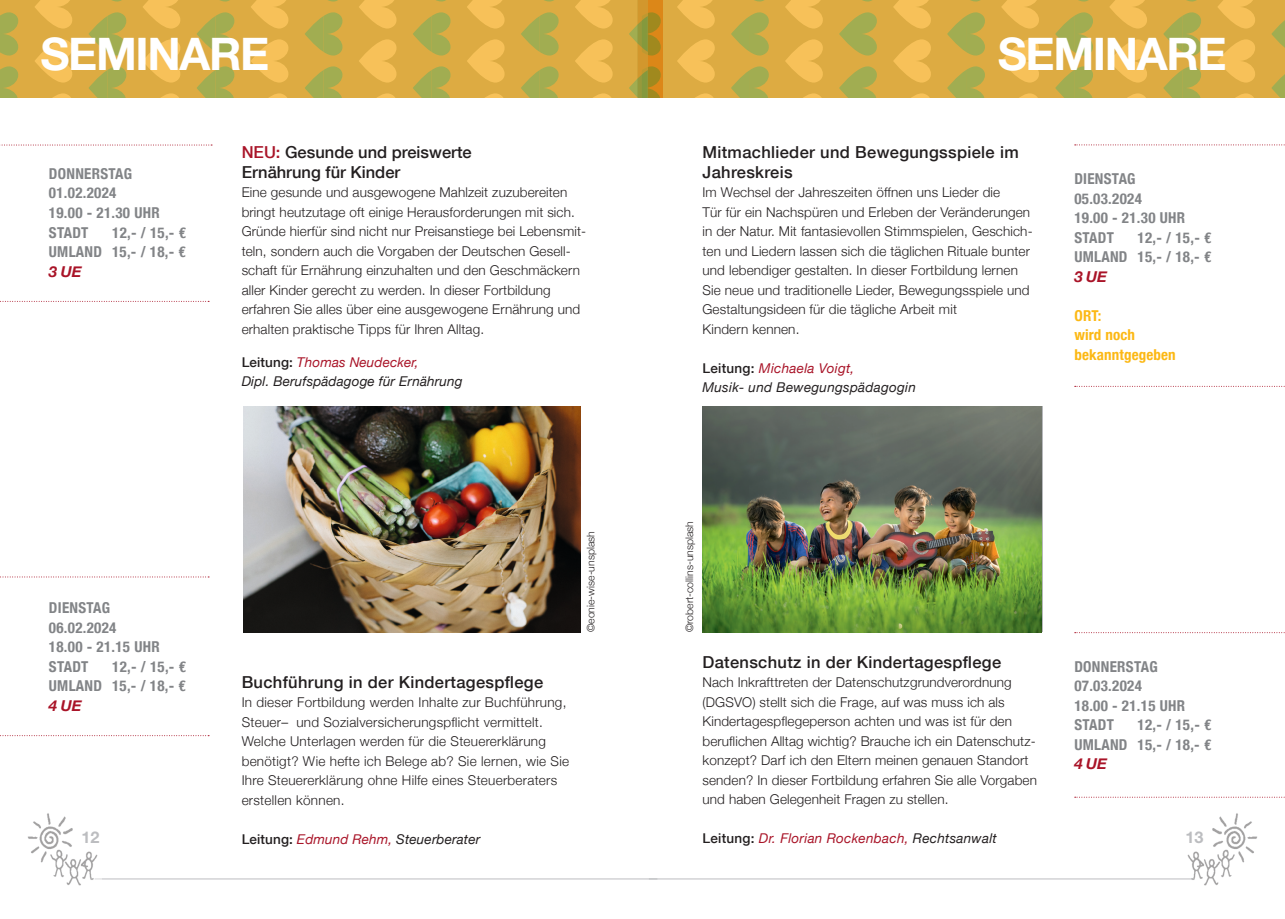
<style>
.page{position:relative;width:1285px;height:919px;background:#fff}
.page>*{position:absolute;margin:0;border:0;box-sizing:border-box;transform-origin:0 0}
.t1{font:700 45px "Helvetica Neue LT Std";letter-spacing:-.03em;color:#fff}
.t2{font:500 16.5px/19.5px "Helvetica Neue";letter-spacing:.02em;color:#231f20}
.t3{font:500 16.5px/19.5px "Helvetica Neue";color:#231f20}
.t4{font:500 16.5px "Helvetica Neue";color:#a91428}
.t5{font:700 16.2px "Helvetica Neue LT Std";color:#bcbdc0}
.t6{font:700 condensed 15px/19.5px "Helvetica Neue";letter-spacing:.02em;color:#828487}
.t7{font:700 condensed 15px/19.5px "Helvetica Neue";color:#fcb814}
.t8{font:italic 700 15px "Helvetica Neue";letter-spacing:-.02em;color:#a91428}
.t9{font:300 13.5px/19.5px "Helvetica Neue";letter-spacing:.01em;color:#231f20}
.t10{font:italic 13.5px/19.5px "Helvetica Neue";letter-spacing:.01em;color:#231f20}
.t11{font:italic 13.5px "Helvetica Neue";letter-spacing:.02em;color:#a91428}
.t12{font:300 10.5px "Helvetica Neue";color:#231f20}
.s1{color:#a91428}
.s2{font-weight:500;font-style:normal}
.s3{font-weight:500;font-style:normal;color:#231f20}
.s4{color:#231f20}
</style>
<div class="page">
<svg style="left:662px;top:0;width:622px;height:98px;background:#d8af48"></svg>
<hr style="left:94px;top:878px;width:563px;height:1px;background:#bcbdc0">
<svg style="left:0;top:145px;width:212px;height:1px"></svg>
<svg style="left:0;top:301px;width:209px;height:1px"></svg>
<svg style="left:0;top:576px;width:209px;height:1px"></svg>
<svg style="left:0;top:735px;width:209px;height:1px"></svg>
<img style="left:28px;top:813px;width:73px;height:73px">
<img style="left:243px;top:406px;width:337px;height:226px">
<svg style="left:662px;top:66px;width:4px;height:31px"></svg>
<svg style="left:662px;top:12px;width:4px;height:44px"></svg>
<svg style="left:0;top:0;width:662px;height:98px;background:#d6ad47"></svg>
<img style="left:1183px;top:813px;width:73px;height:73px">
<hr style="left:648px;top:878px;width:544px;height:1px;background:#bcbdc0">
<svg style="left:1074px;top:144px;width:211px;height:1px"></svg>
<svg style="left:1074px;top:632px;width:211px;height:1px"></svg>
<svg style="left:1074px;top:386px;width:211px;height:1px"></svg>
<svg style="left:1074px;top:796px;width:211px;height:1px"></svg>
<img style="left:702px;top:406px;width:339px;height:226px">
<h1 class="t1" style="left:40px;top:27px;width:230px">SEMINARE</h1>
<p class="t6" style="left:49px;top:164px;width:112px">DONNERSTAG<br>01.02.2024<br>19.00 - 21.30 UHR<br>STADT</p>
<p class="t6" style="left:49px;top:222px;width:138px;text-align:right">12,- / 15,- €<br>UMLAND 15,- / 18,- €</p>
<p class="t8" style="left:49px;top:262px;width:34px">3 UE</p>
<p class="t3" style="left:242px;top:142px;width:231px;text-indent:34px"><span class="s1">:</span> Gesunde und preiswerte<br>Ernährung für Kinder</p>
<p class="t9" style="left:242px;top:182px;width:346px">Eine gesunde und ausgewogene Mahlzeit zuzubereiten bringt heutzutage oft einige Herausforderungen mit sich.<br>Gründe hierfür sind nicht nur Preisanstiege bei Lebensmit&shy;teln, sondern auch die Vorgaben der Deutschen Gesell&shy;schaft für Ernährung einzuhalten und den Geschmäckern aller Kinder gerecht zu werden. In dieser Fortbildung erfahren Sie alles über eine ausgewogene Ernährung und erhalten praktische Tipps für Ihren Alltag.</p>
<p class="t10" style="left:242px;top:352px;width:222px"><span class="s2">Leitung:</span> <span class="s1">Thomas Neudecker,<br></span>Dipl. Berufspädagoge für Ernährung</p>
<p class="t4" style="left:242px;top:142px;width:12px">NEU</p>
<p class="t6" style="left:49px;top:598px;width:112px">DIENSTAG<br>06.02.2024<br>18.00 - 21.15 UHR<br>STADT</p>
<p class="t6" style="left:49px;top:656px;width:138px;text-align:right">12,- / 15,- €<br>UMLAND 15,- / 18,- €</p>
<p class="t8" style="left:49px;top:696px;width:34px">4 UE</p>
<p class="t5" style="left:81px;top:827px;width:20px">12</p>
<p class="t2" style="left:242px;top:672px;width:303px">Buchführung in der Kindertagespflege</p>
<p class="t9" style="left:242px;top:692px;width:329px">In dieser Fortbildung werden Inhalte zur Buchführung, Steuer– und Sozialversicherungspflicht vermittelt.<br>Welche Unterlagen werden für die Steuererklärung benötigt? Wie hefte ich Belege ab? Sie lernen, wie Sie Ihre Steuererklärung ohne Hilfe eines Steuerberaters erstellen können.</p>
<p class="t10" style="left:242px;top:829px;width:240px"><span class="s2">Leitung:</span> <span class="s1">Edmund Rehm,</span> Steuerberater</p>
<p class="t12" style="left:584px;top:632px;width:103px;rotate:-90deg">©eonie-wise-unsplash</p>
<h1 class="t1" style="left:997px;top:27px;width:230px">SEMINARE</h1>
<p class="t2" style="left:702px;top:142px;width:317px">Mitmachlieder und Bewegungsspiele im<br>Jahreskreis</p>
<p class="t9" style="left:702px;top:182px;width:331px">Im Wechsel der Jahreszeiten öffnen uns Lieder die<br>Tür für ein Nachspüren und Erleben der Veränderungen in der Natur. Mit fantasievollen Stimmspielen, Geschich&shy;ten und Liedern lassen sich die täglichen Rituale bunter und lebendiger gestalten. In dieser Fortbildung lernen Sie neue und traditionelle Lieder, Bewegungsspiele und Gestaltungsideen für die tägliche Arbeit mit<br>Kindern kennen.</p>
<p class="t10" style="left:702px;top:358px;width:215px"><span class="s2">Leitung:</span> <span class="s1">Michaela Voigt,<br></span>Musik- und Bewegungspädagogin</p>
<p class="t6" style="left:1074px;top:169px;width:112px">DIENSTAG<br>05.03.2024<br>19.00 - 21.30 UHR<br>STADT</p>
<p class="t6" style="left:1074px;top:227px;width:138px;text-align:right">12,- / 15,- €<br>UMLAND 15,- / 18,- €</p>
<p class="t8" style="left:1074px;top:267px;width:34px">3 UE</p>
<p class="t7" style="left:1074px;top:305px;width:103px">ORT:<br>WIRD NOCH<br>BEKANNTGEGEBEN</p>
<p class="t12" style="left:682px;top:632px;width:113px;rotate:-90deg">©robert-collins-unsplash</p>
<p class="t2" style="left:702px;top:652px;width:300px">Datenschutz in der Kindertagespflege</p>
<p class="t9" style="left:702px;top:672px;width:336px">Nach Inkrafttreten der Datenschutzgrundverordnung (DGSVO) stellt sich die Frage, auf was muss ich als Kindertagespflegeperson achten und was ist für den beruflichen Alltag wichtig? Brauche ich ein Datenschutz&shy;konzept? Darf ich den Eltern meinen genauen Standort senden? In dieser Fortbildung erfahren Sie alle Vorgaben und haben Gelegenheit Fragen zu stellen.</p>
<p class="t11" style="left:702px;top:830px;width:296px"><span class="s3">Leitung:</span> Dr. Florian Rockenbach, <span class="s4">Rechtsanwalt</span></p>
<p class="t6" style="left:1074px;top:656px;width:112px">DONNERSTAG<br>07.03.2024<br>18.00 - 21.15 UHR<br>STADT</p>
<p class="t6" style="left:1074px;top:715px;width:138px;text-align:right">12,- / 15,- €<br>UMLAND 15,- / 18,- €</p>
<p class="t8" style="left:1074px;top:754px;width:34px">4 UE</p>
<p class="t5" style="left:1185px;top:827px;width:20px">13</p>
</div>
